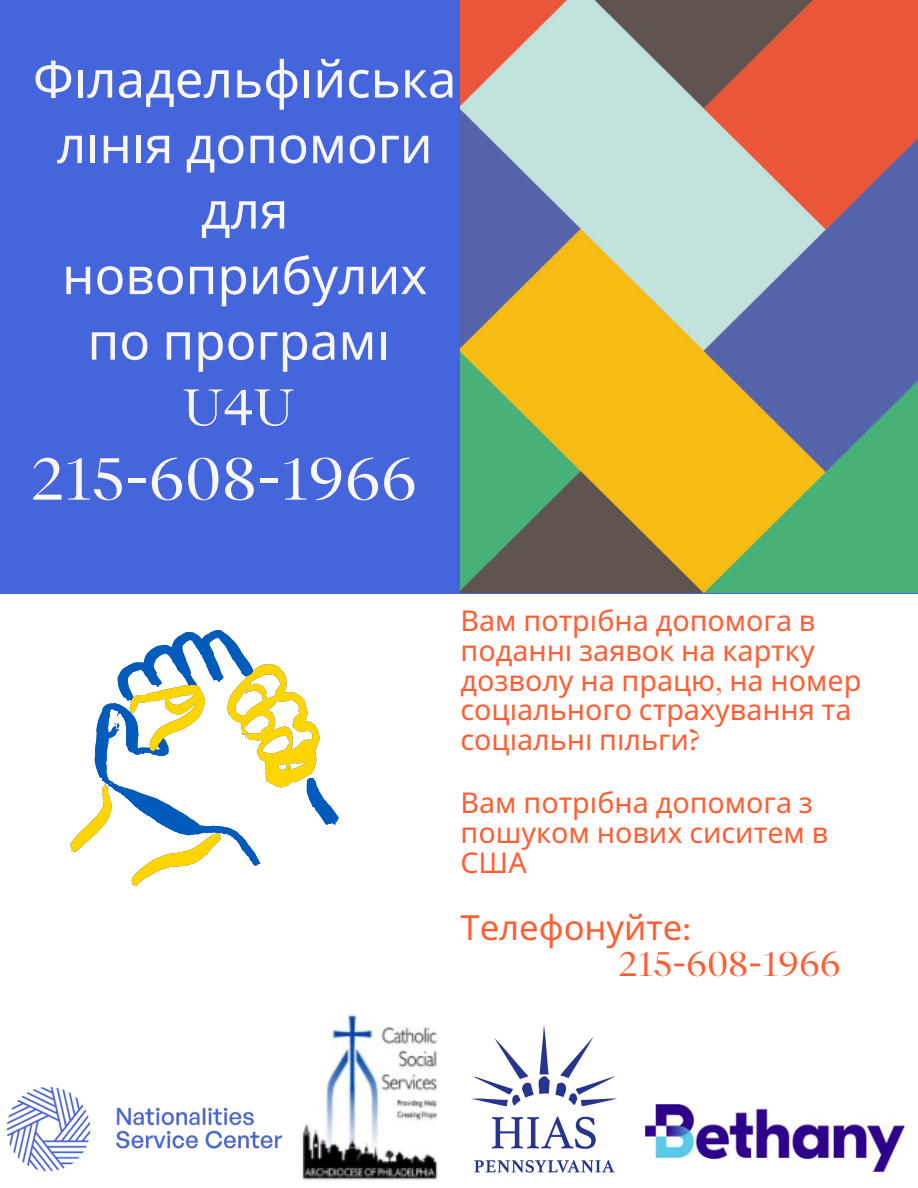
<style>
.page{position:relative;width:918px;height:1188px;background:#fff}
.page>*{position:absolute;margin:0;border:0;box-sizing:border-box;transform-origin:0 0}
.t1{font:60px "Recife Display";color:#f9f7f1}
.t2{font:51px/65.6px "Noto Sans";color:#f9f7f1;text-align:center}
.t3{font:51px "Recife Display";color:#f9f7f1}
.t4{font:34.5px "Noto Sans";color:#ff5e33}
.t5{font:34.5px "Recife Display";color:#ff5e33}
.t6{font:28.65px/29.8px "Noto Sans";color:#ff5e33}
.s1{font-family:"Recife Display"}
</style>
<div class="page">
<div style="left:0;top:0;width:918px;height:594px;background:#4565dd"></div>
<img style="left:461px;top:0;width:457px;height:592px">
<img style="left:6px;top:1087px;width:276px;height:84px">
<img style="left:646px;top:1105px;width:258px;height:66px">
<img style="left:471px;top:1025px;width:146px;height:148px">
<img style="left:302px;top:1012px;width:136px;height:168px">
<svg style="left:70px;top:756px;width:101px;height:130px"></svg>
<svg style="left:95px;top:630px;width:244px;height:237px"></svg>
<h2 class="t2" style="left:33px;top:45px;width:425px">Філадельфі йська лі нія допомоги для новоприбулих по програмі</h2>
<h2 class="t3" style="left:183px;top:376px;width:113px">U4U</h2>
<h1 class="t1" style="left:30px;top:442px;width:388px">215-608-1966</h1>
<p class="t6" style="left:461px;top:605px;width:402px">Вам потрібна допомога в поданні заявок на картку дозволу на працю<span class="s1">,</span> на номер соціального страхування та соціальні пільги<span class="s1">?</span></p>
<p class="t6" style="left:461px;top:787px;width:369px">Вам потрібна допомога з пошуком нових сиситем в<br>США</p>
<p class="t4" style="left:461px;top:903px;width:232px">Телефонуйте<span class="s1">:</span></p>
<p class="t5" style="left:618px;top:943px;width:224px">215-608-1966</p>
</div>
